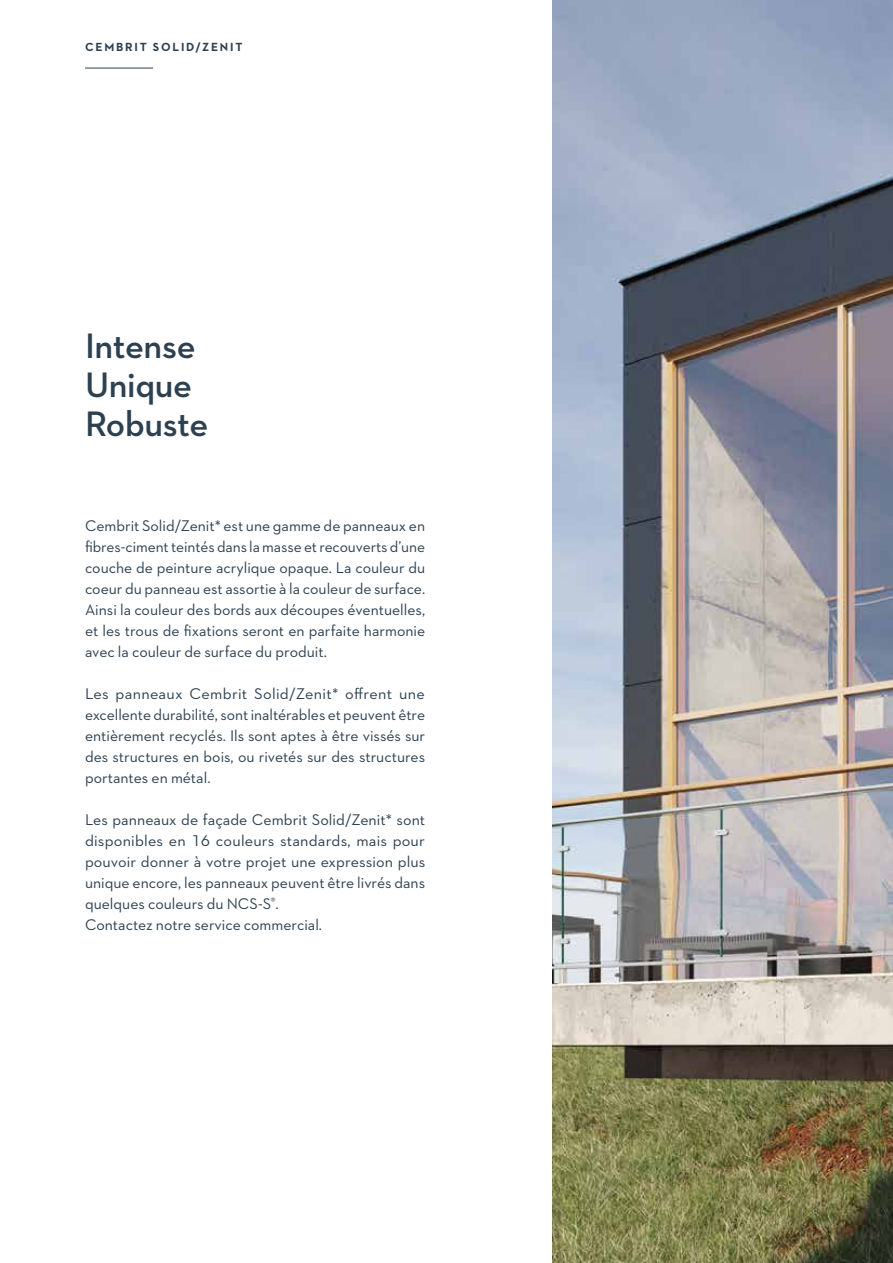
<style>
.page{position:relative;width:893px;height:1263px;background:#fff}
.page>*{position:absolute;margin:0;border:0;box-sizing:border-box;transform-origin:0 0}
.t1{font:600 36px/39px "Neutraface 2 Text";letter-spacing:-.01em;color:#2c4050}
.t2{font:15.75px/21px "Neutraface 2 Text";color:#2c4050;text-align:justify}
.t3{font:700 12px "Neutraface 2 Text";letter-spacing:.15em;color:#2c4050}
</style>
<div class="page">
<hr style="left:85px;top:68px;width:68px;height:1px;background:#2c4050">
<img style="left:553px;top:0;width:340px;height:1263px">
<p class="t3" style="left:85px;top:39px;width:159px">CEMBRIT SOLID/ZENIT</p>
<h1 class="t1" style="left:85px;top:325px;width:125px">Intense<br>Unique<br>Robuste</h1>
<p class="t2" style="left:85px;top:515px;width:342px">Cembrit Solid/Zenit* est une gamme de panneaux en fibres-ciment teintés dans la masse et recouverts d’une couche de peinture acrylique opaque. La couleur du coeur du panneau est assortie à la couleur de surface.<br>Ainsi la couleur des bords aux découpes éventuelles, et les trous de fixations seront en parfaite harmonie avec la couleur de surface du produit.</p>
<p class="t2" style="left:85px;top:683px;width:342px">Les panneaux Cembrit Solid/Zenit* offrent une excellente durabilité, sont inaltérables et peuvent être entièrement recyclés. Ils sont aptes à être vissés sur des structures en bois, ou rivetés sur des structures portantes en métal.</p>
<p class="t2" style="left:85px;top:809px;width:342px;text-align:left">Les panneaux de façade Cembrit Solid/Zenit* sont disponibles en 16 couleurs standards, mais pour pouvoir donner à votre projet une expression plus unique encore, les panneaux peuvent être livrés dans quelques couleurs du NCS-S<sup>®</sup>.<br>Contactez notre service commercial.</p>
</div>
